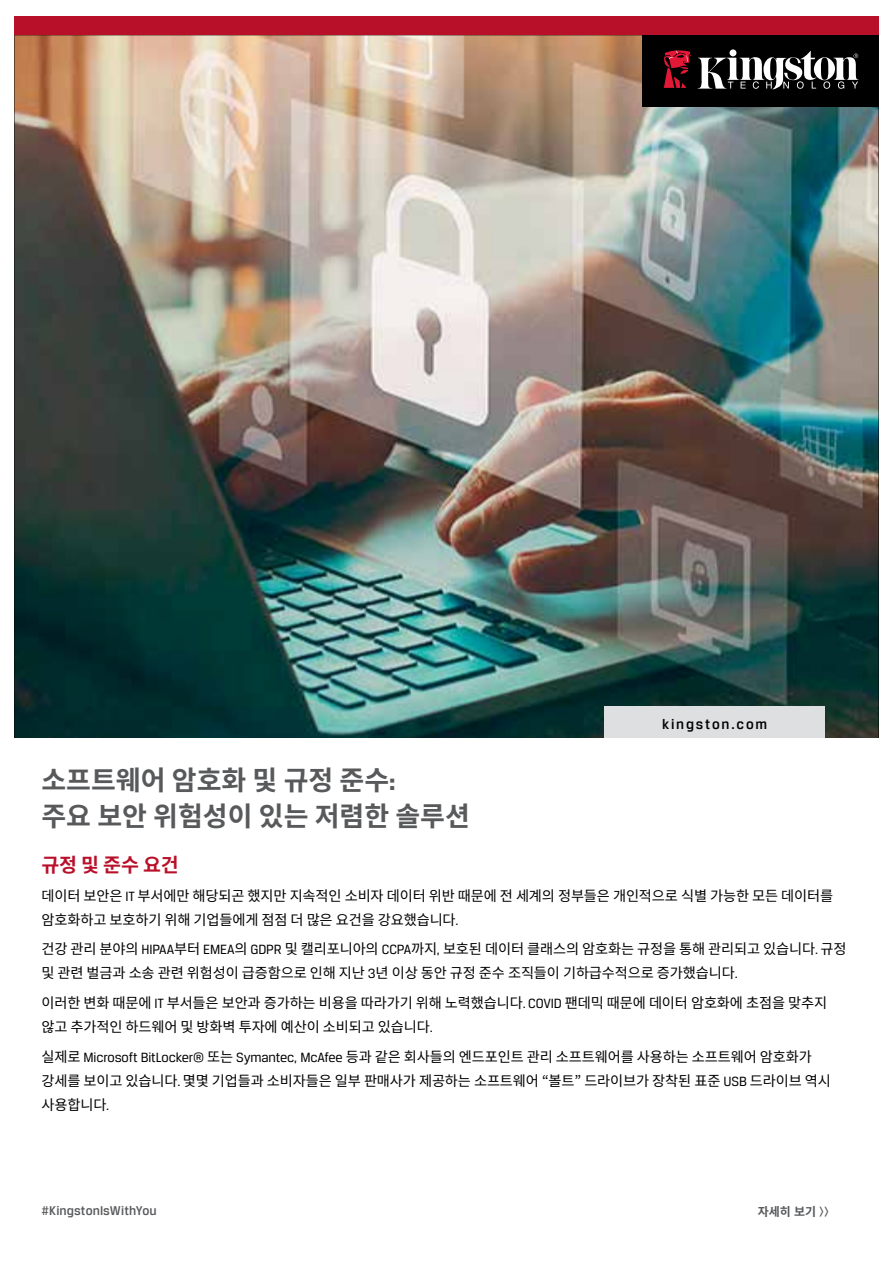
<style>
.page{position:relative;width:893px;height:1263px;background:#fff}
.page>*{position:absolute;margin:0;border:0;box-sizing:border-box;transform-origin:0 0}
.t1{font:700 27px/36px "Noto Sans CJ Kkr";color:#58595b}
.t2{font:700 19.5px "Noto Sans CJ Kkr";letter-spacing:-.01em;color:#b9102a}
.t3{font:500 15px "Breuer Text";letter-spacing:.12em;color:#000}
.t4{font:14.25px/24px "Noto Sans CJ Kkr";letter-spacing:-.01em;color:#000}
.t5{font:500 13.5px "Breuer Text";letter-spacing:.005em;color:#58595b}
.t6{font:700 12px "Source Han Sans K";color:#58595b}
.s1{font-family:"Breuer Text"}
.s2{font-family:"Breuer Text";font-weight:500;font-size:13.5px}
</style>
<div class="page">
<img style="left:14px;top:35px;width:864px;height:703px">
<div style="left:605px;top:706px;width:220px;height:32px;background:#dedfe0"></div>
<div style="left:14px;top:16px;width:864px;height:19px;background:#b9102a"></div>
<div style="left:642px;top:36px;width:236px;height:71px;background:#000"></div>
<svg style="left:698px;top:51px;width:161px;height:39px"></svg>
<svg style="left:663px;top:50px;width:28px;height:38px"></svg>
<h1 class="t1" style="left:41px;top:763px;width:430px">소프트웨어 암호화 및 규정 준수<span class="s1">:<br></span>주요 보안 위험성이 있는 저렴한 솔루션</h1>
<h2 class="t2" style="left:41px;top:854px;width:139px">규정및 준수 요건</h2>
<p class="t3" style="left:662px;top:715px;width:107px">kingston.com</p>
<p class="t4" style="left:41px;top:884px;width:793px">데이터 보안은 <span class="s1">IT</span> 부서에만 해당되곤 했지만 지속적인 소비자 데이터 위반 때문에 전 세계의 정부들은 개인적으로 식별 가능한 모든 데이터를 암호화하고 보호하기 위해 기업들에게 점점 더 많은 요건을 강요했습니다<span class="s1">.</span></p>
<p class="t4" style="left:41px;top:937px;width:807px">건강 관리 분야의 <span class="s1">HIPAA</span>부터 <span class="s1">EMEA</span>의 <span class="s1">GDPR</span> 및 캘리포니아의 <span class="s1">CCPA</span>까지<span class="s1">,</span> 보호된 데이터 클래스의 암호화는 규정을 통해 관리되고 있습니다<span class="s1">.</span> 규정 및 관련 벌금과 소송 관련 위험성이 급증함으로 인해 지난 <span class="s1">3</span>년 이상 동안 규정 준수 조직들이 기하급수적으로 증가했습니다<span class="s1">.</span></p>
<p class="t4" style="left:41px;top:991px;width:787px">이러한 변화 때문에 <span class="s1">IT</span> 부서들은 보안과 증가하는 비용을 따라가기 위해 노력했습니다<span class="s1">. COVID</span> 팬데믹 때문에 데이터 암호화에 초점을 맞추지 않고 추가적인 하드웨어 및 방화벽 투자에 예산이 소비되고 있습니다<span class="s1">.</span></p>
<p class="t4" style="left:41px;top:1045px;width:791px">실제로 <span class="s1">Microsoft BitLocker®</span> 또는 <span class="s1">Symantec, McAfee</span> 등과 같은 회사들의 엔드포인트 관리 소프트웨어를 사용하는 소프트웨어 암호화가 강세를 보이고 있습니다<span class="s1">.</span> 몇몇 기업들과 소비자들은 일부 판매사가 제공하는 소프트웨어 “볼트” 드라이브가 장착된 표준 <span class="s1">USB</span> 드라이브 역시 사용합니다<span class="s1">.</span></p>
<p class="t5" style="left:41px;top:1203px;width:117px">#KingstonIsWithYou</p>
<p class="t6" style="left:758px;top:1205px;width:72px">자세히 보기 <span class="s2">&gt;&gt;</span></p>
</div>
